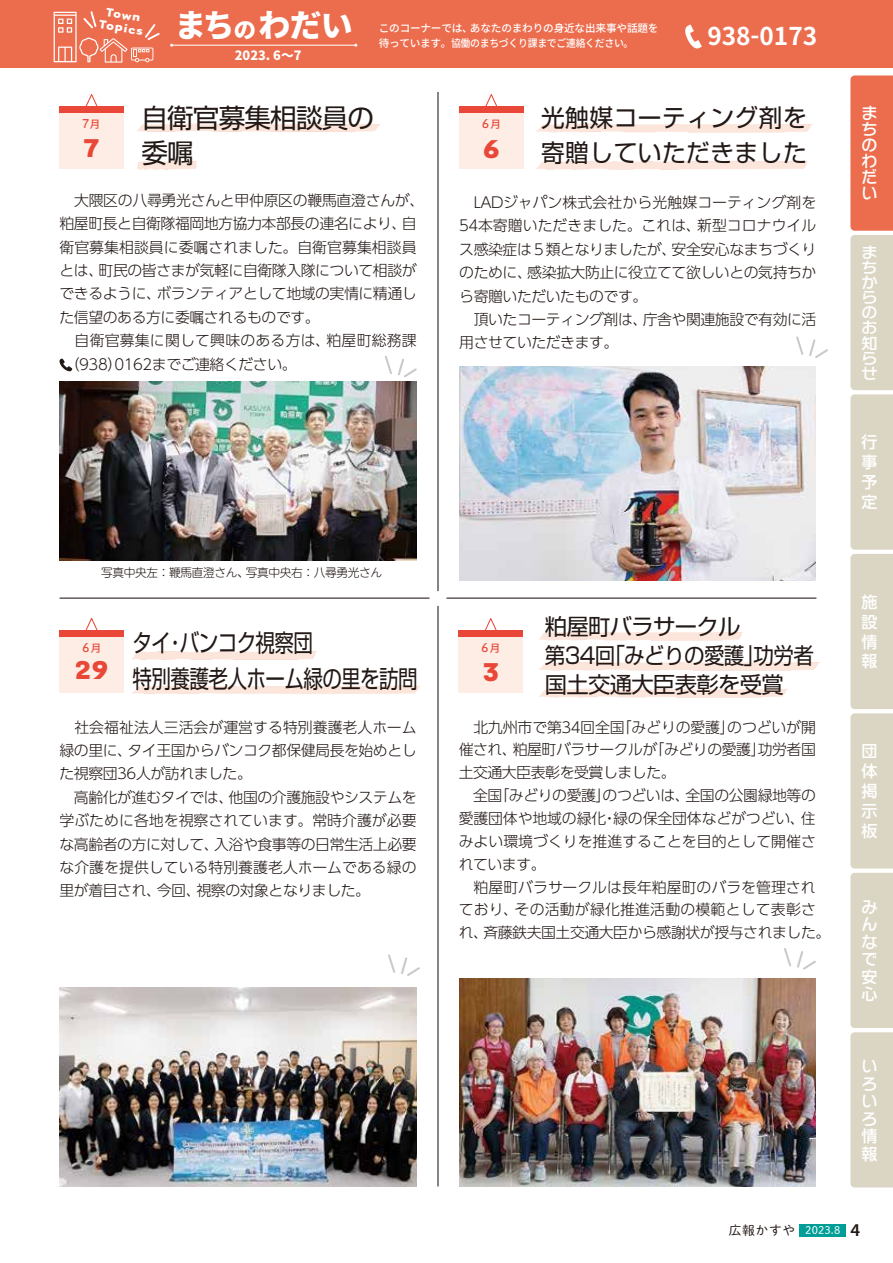
<style>
.page{position:relative;width:893px;height:1263px;background:#fff}
.page>*{position:absolute;margin:0;border:0;box-sizing:border-box;transform-origin:0 0}
.t1{font:800 31.95px "Source Han Sans JP";color:#fff}
.t2{font:700 29.7px "Tarzana Wide OT";color:#e94738}
.t3{font:26.55px/35.1px "Shin Go Pro";letter-spacing:-.03em;color:#221815}
.t4{font:24.45px/35.1px "Shin Go Pro";letter-spacing:-.03em;color:#221815;scale:.8 1}
.t5{font:24.45px/35.1px "Shin Go Pro";letter-spacing:.02em;color:#221815}
.t6{font:700 24.45px "Source Han Sans JP";color:#fff}
.t7{font:22.35px/28.7px "Shin Go Pro";letter-spacing:-.03em;color:#221815}
.t8{font:22.35px/28.7px "Shin Go Pro";letter-spacing:-.03em;color:#221815;scale:.92 1}
.t9{font:600 18px "Myriad Pro";color:#221815}
.t10{font:500 15.9px/20px "UD Shin Go NT Pro";color:#fff;text-align:justify}
.t11{font:500 15.9px/17.5px "Typelabo N Std";color:#fff;text-align:justify}
.t12{font:500 15.15px/15.1px "Typelabo N Std";color:#fff;text-align:justify;scale:1.05 1}
.t13{font:500 15.15px "UD Shin Go NT Pro";color:#fff;scale:1.05 1}
.t14{font:300 14.85px/23.4px "UD Shin Go Pro";letter-spacing:-.03em;color:#221815}
.t15{font:300 14.85px/23.4px "UD Shin Go Pro";color:#221815;text-align:right}
.t16{font:300 14.85px/23.4px "UD Shin Go Pro";letter-spacing:.015em;color:#221815}
.t17{font:300 14.85px "UD Shin Go Pro";letter-spacing:-.01em;color:#221815}
.t18{font:300 14.85px/23.4px "UD Shin Go Pro";letter-spacing:.01em;color:#221815;text-align:right}
.t19{font:700 13.8px/12.6px "Tarzana Wide OT";color:#fff;text-align:center}
.t20{font:800 12.75px "Source Han Sans JP";color:#fff}
.t21{font:12.75px "DNP Shuei M Go Std L";letter-spacing:.05em;color:#221815}
.t22{font:300 11.7px "UD Shin M Go Pro";letter-spacing:-.03em;color:#221815}
.t23{font:500 10.65px "Source Han Sans JP";letter-spacing:-.03em;color:#fff}
.t24{font:500 10.65px "Source Han Sans JP";color:#e94738}
.t25{font:10.65px "DNP Shuei M Go Std L";color:#fff}
.s1{font-size:22.35px}
.s2{font-family:"Tarzana Wide OT";font-weight:400;font-size:14.85px}
</style>
<div class="page">
<div style="left:0;top:0;width:893px;height:68px;background:#ec6d4e"></div>
<svg style="left:54px;top:11px;width:106px;height:52px"></svg>
<svg style="left:685px;top:25px;width:17px;height:24px"></svg>
<hr style="left:172px;top:45px;width:184px;height:1px;background:#fff">
<hr style="left:446px;top:598px;width:370px;height:1px;background:#221815">
<hr style="left:60px;top:598px;width:369px;height:1px;background:#221815">
<hr style="left:437px;top:606px;width:1px;height:580px;background:#221815">
<hr style="left:437px;top:92px;width:1px;height:499px;background:#221815">
<div style="left:459px;top:107px;width:64px;height:62px;background:#fdede4"></div>
<div style="left:459px;top:107px;width:64px;height:6px;background:#e94738"></div>
<svg style="left:484px;top:94px;width:14px;height:13px"></svg>
<div style="left:537px;top:161px;width:271px;height:8px;background:#fce6db"></div>
<svg style="left:537px;top:124px;width:275px;height:8px;background:#fbe7dc"></svg>
<svg style="left:133px;top:686px;width:287px;height:8px;background:#fce7dd"></svg>
<svg style="left:133px;top:651px;width:183px;height:8px"></svg>
<img style="left:60px;top:987px;width:357px;height:199px">
<svg style="left:388px;top:954px;width:7px;height:19px"></svg>
<svg style="left:401px;top:957px;width:19px;height:19px"></svg>
<img style="left:459px;top:366px;width:357px;height:215px">
<svg style="left:796px;top:336px;width:7px;height:19px"></svg>
<svg style="left:809px;top:339px;width:19px;height:19px"></svg>
<svg style="left:59px;top:359px;width:13px;height:13px"></svg>
<div style="left:60px;top:107px;width:64px;height:62px;background:#fdede4"></div>
<div style="left:60px;top:107px;width:64px;height:6px;background:#e94738"></div>
<svg style="left:84px;top:94px;width:15px;height:13px"></svg>
<svg style="left:137px;top:161px;width:59px;height:8px"></svg>
<svg style="left:137px;top:124px;width:243px;height:8px;background:#fbe7dd"></svg>
<svg style="left:385px;top:356px;width:7px;height:18px"></svg>
<svg style="left:398px;top:359px;width:19px;height:18px"></svg>
<svg style="left:784px;top:948px;width:7px;height:18px"></svg>
<svg style="left:797px;top:951px;width:19px;height:18px"></svg>
<img style="left:60px;top:382px;width:357px;height:178px">
<svg style="left:539px;top:662px;width:280px;height:8px;background:#fce7dd"></svg>
<svg style="left:539px;top:689px;width:248px;height:8px;background:#fce7dd"></svg>
<svg style="left:539px;top:632px;width:203px;height:8px;background:#fce7dc"></svg>
<div style="left:459px;top:631px;width:64px;height:62px;background:#fdede4"></div>
<div style="left:459px;top:631px;width:64px;height:6px;background:#e94738"></div>
<svg style="left:484px;top:618px;width:14px;height:13px"></svg>
<img style="left:459px;top:978px;width:357px;height:208px">
<div style="left:60px;top:630px;width:64px;height:63px;background:#fdede4"></div>
<div style="left:60px;top:630px;width:64px;height:7px;background:#e94738"></div>
<svg style="left:85px;top:618px;width:13px;height:12px"></svg>
<div style="left:799px;top:1224px;width:47px;height:12px;background:#009e96"></div>
<svg style="left:850px;top:75px;width:43px;height:1112px;background:#dec9b5"></svg>
<p class="t19" style="left:102px;top:4px;width:46px;rotate:9deg">Town<br>Topics</p>
<h1 class="t1" style="left:175px;top:7px;width:180px">まち<span class="s1">の</span>わだい</h1>
<p class="t20" style="left:235px;top:48px;width:68px">2023. 6〜7</p>
<p class="t23" style="left:470px;top:22px;width:190px">あなたのまわりの身近な出来事や話題を</p>
<p class="t23" style="left:379px;top:22px;width:95px">このコーナーでは、</p>
<h3 class="t6" style="left:707px;top:22px;width:111px">938-0173</h3>
<p class="t23" style="left:379px;top:37px;width:256px">待っています。協働のまちづくり課までご連絡ください。</p>
<p class="t24" style="left:83px;top:118px;width:20px">月<span class="s2">7</span></p>
<h2 class="t2" style="left:84px;top:129px;width:17px">7</h2>
<h3 class="t3" style="left:141px;top:97px;width:234px">自衛官募集相談員の委嘱</h3>
<p class="t14" style="left:402px;top:188px;width:24px;text-indent:-342px">　大隈区の八尋勇光さんと甲仲原区の鞭馬直澄さんが、自</p>
<p class="t14" style="left:60px;top:211px;width:348px">粕屋町長と自衛隊福岡地方協力本部長の連名により、</p>
<p class="t15" style="left:60px;top:235px;width:359px">衛官募集相談員に委嘱されました。自衛官募集相談員</p>
<p class="t14" style="left:99px;top:258px;width:320px">町民の皆さまが気軽に自衛隊入隊について相談が</p>
<p class="t14" style="left:60px;top:258px;width:45px">とは、</p>
<p class="t14" style="left:156px;top:281px;width:262px">ボランティアとして地域の実情に精通し</p>
<p class="t14" style="left:60px;top:281px;width:262px">できるように、<br>た信望のある方に委嘱されるものです。</p>
<p class="t16" style="left:65px;top:328px;width:267px;text-indent:-5px">　自衛官募集に関して興味のある方は、（938 0162までご連絡ください。</p>
<p class="t14" style="left:327px;top:328px;width:92px">粕屋町総務課</p>
<p class="t14" style="left:107px;top:352px;width:16px">）</p>
<p class="t24" style="left:481px;top:118px;width:21px">月<span class="s2">6</span></p>
<h2 class="t2" style="left:482px;top:129px;width:19px">6</h2>
<h3 class="t5" style="left:541px;top:97px;width:267px">光触媒コーティング剤を寄贈していただきました</h3>
<p class="t18" style="left:459px;top:190px;width:359px">　LADジャパン株式会社から光触媒コーティング剤を新型コロナウイル</p>
<p class="t14" style="left:672px;top:213px;width:146px;text-indent:-212px">54本寄贈いただきました。これは、<br>安全安心なまちづくり</p>
<p class="t14" style="left:527px;top:237px;width:291px;text-indent:-68px">ス感染症は５類となりましたが、<br>感染拡大防止に役立てて欲しいとの気持ちか</p>
<p class="t14" style="left:459px;top:260px;width:74px">のために、</p>
<p class="t14" style="left:459px;top:284px;width:190px">ら寄贈いただいたものです。</p>
<p class="t14" style="left:459px;top:307px;width:190px">　頂いたコーティング剤は、用させていただきます。</p>
<p class="t14" style="left:643px;top:307px;width:175px">庁舎や関連施設で有効に活</p>
<p class="t22" style="left:101px;top:563px;width:149px">写真中央左：鞭馬直澄さん、</p>
<p class="t22" style="left:246px;top:563px;width:138px">写真中央右：八尋勇光さん</p>
<h3 class="t4" style="left:133px;top:623px;width:227px">タイバンコク視察団</h3>
<h3 class="t4" style="left:133px;top:623px;width:358px;text-indent:33px">・<br>特別養護老人ホーム緑の里を訪問</h3>
<p class="t15" style="left:60px;top:715px;width:359px">　社会福祉法人三活会が運営する特別養護老人ホームタイ王国からバンコク都保健局長を始めとし</p>
<p class="t24" style="left:82px;top:642px;width:21px">月<span class="s2">6</span></p>
<h2 class="t2" style="left:74px;top:650px;width:36px">29</h2>
<p class="t14" style="left:60px;top:738px;width:74px">緑の里に、</p>
<p class="t14" style="left:60px;top:761px;width:194px">た視察団36人が訪れました。</p>
<p class="t14" style="left:229px;top:785px;width:190px">他国の介護施設やシステムを</p>
<p class="t14" style="left:60px;top:785px;width:175px">　高齢化が進むタイでは、</p>
<p class="t15" style="left:60px;top:808px;width:359px">学ぶために各地を視察されています。常時介護が必要</p>
<p class="t14" style="left:214px;top:832px;width:204px">入浴や食事等の日常生活上必要</p>
<p class="t14" style="left:60px;top:832px;width:161px">な高齢者の方に対して、</p>
<p class="t15" style="left:60px;top:855px;width:359px">な介護を提供している特別養護老人ホームである緑の</p>
<p class="t14" style="left:196px;top:878px;width:175px">視察の対象となりました。</p>
<p class="t14" style="left:60px;top:878px;width:103px">里が着目され、</p>
<p class="t14" style="left:157px;top:878px;width:45px">今回、</p>
<p class="t24" style="left:481px;top:642px;width:21px">月<span class="s2">6</span></p>
<h2 class="t2" style="left:482px;top:652px;width:19px">3</h2>
<h3 class="t7" style="left:545px;top:610px;width:270px">粕屋町バラサークル<br>第34 「回みどりの愛護功労者</h3>
<h3 class="t8" style="left:545px;top:638px;width:261px;text-indent:199px">」国土交通大臣表彰を受賞</h3>
<p class="t14" style="left:727px;top:715px;width:90px">のつどいが開</p>
<p class="t14" style="left:617px;top:715px;width:120px">「みどりの愛護」</p>
<p class="t17" style="left:459px;top:715px;width:167px">　北九州市で第34回全国</p>
<p class="t14" style="left:513px;top:737px;width:146px">粕屋町バラサークルが</p>
<p class="t14" style="left:650px;top:737px;width:168px">「みどりの愛護功労者国</p>
<p class="t14" style="left:751px;top:737px;width:16px">」</p>
<p class="t14" style="left:459px;top:738px;width:218px;line-height:22.8px">催され、<br>土交通大臣表彰を受賞しました。</p>
<p class="t14" style="left:495px;top:783px;width:197px">「みどりの愛護のつどいは、</p>
<p class="t14" style="left:685px;top:783px;width:132px">全国の公園緑地等の</p>
<p class="t14" style="left:596px;top:783px;width:16px">」</p>
<p class="t14" style="left:459px;top:783px;width:45px">　全国</p>
<p class="t17" style="left:613px;top:806px;width:193px">緑の保全団体などがつどい、</p>
<p class="t17" style="left:459px;top:806px;width:149px">愛護団体や地域の緑化</p>
<p class="t15" style="left:459px;top:829px;width:359px">みよい環境づくりを推進することを目的として開催さ</p>
<p class="t14" style="left:459px;top:852px;width:89px">れています。</p>
<p class="t15" style="left:459px;top:875px;width:359px">　粕屋町バラサークルは長年粕屋町のバラを管理され</p>
<p class="t16" style="left:515px;top:897px;width:303px">その活動が緑化推進活動の模範として表彰さ</p>
<p class="t14" style="left:801px;top:806px;width:16px">住</p>
<p class="t14" style="left:602px;top:806px;width:16px">・</p>
<p class="t14" style="left:483px;top:898px;width:348px;line-height:22.8px;text-indent:-25px">ており、<br>斉藤鉄夫国土交通大臣から感謝状が授与されました。</p>
<p class="t14" style="left:459px;top:920px;width:31px">れ、</p>
<p class="t11" style="left:862px;top:104px;width:17px;line-height:15.9px">まちのわだい</p>
<p class="t12" style="left:862px;top:243px;width:17px">まちからのお</p>
<p class="t13" style="left:862px;top:331px;width:16px">知</p>
<p class="t12" style="left:862px;top:349px;width:16px">らせ</p>
<p class="t10" style="left:862px;top:432px;width:17px">行事予定</p>
<p class="t10" style="left:862px;top:591px;width:17px">施設情報</p>
<p class="t10" style="left:862px;top:741px;width:17px">団体掲示板</p>
<p class="t11" style="left:862px;top:896px;width:17px">みんなで</p>
<p class="t10" style="left:862px;top:967px;width:17px;line-height:17.5px">安心</p>
<p class="t11" style="left:862px;top:1055px;width:17px">いろいろ</p>
<p class="t10" style="left:862px;top:1127px;width:17px;line-height:17.5px">情報</p>
<p class="t21" style="left:729px;top:1221px;width:68px">広報かすや</p>
<p class="t25" style="left:805px;top:1222px;width:37px">2023.8</p>
<p class="t9" style="left:850px;top:1218px;width:11px">4</p>
</div>
